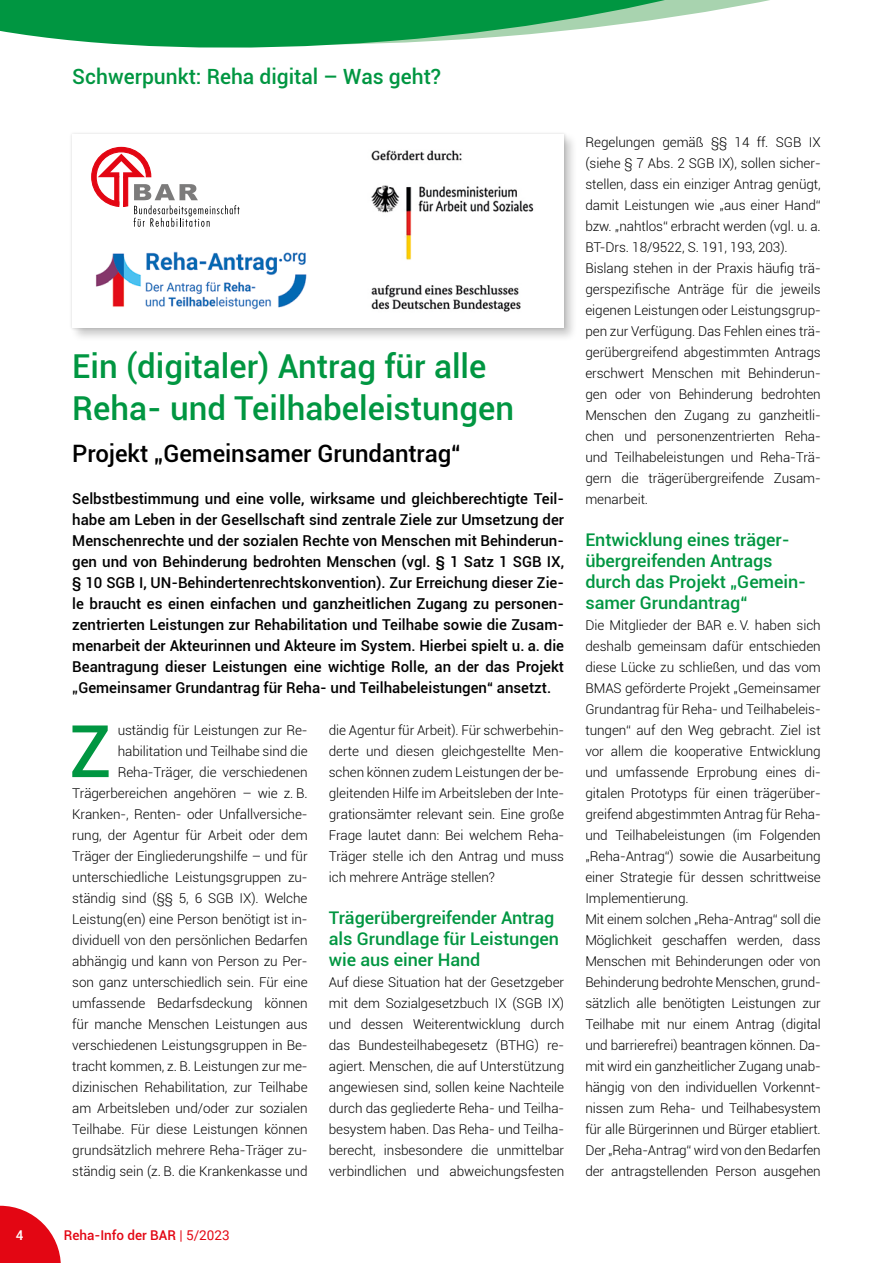
<style>
.page{position:relative;width:893px;height:1263px;background:#fff}
.page>*{position:absolute;margin:0;border:0;box-sizing:border-box;transform-origin:0 0}
.Initial_Body{font:500 72.6px "Roboto";color:#009641}
.Headline{font:500 33px/42px "Roboto";color:#009641}
.Subhead{font:500 24px "Roboto";letter-spacing:-.005em;color:#000}
.Rubrikentitel{font:500 21px "Roboto";color:#009641}
.Fließtext_9_pt_Block{font:500 17.55px/21px "Roboto";letter-spacing:-.005em;color:#009641}
.Vorspann{font:500 15px/21px "Roboto";color:#000;text-align:justify}
.Fließtext_9_pt_Block-2{font:300 13.5px/21px "Roboto";letter-spacing:-.005em;color:#000;text-align:justify}
.Initial_Body-2{font:300 13.5px/21px "Roboto";letter-spacing:-.005em;color:#000;text-align:right}
.t1{font:500 13.5px "Roboto";color:#e30613}
.t2{font:500 13.5px "Roboto";color:#fff}
.s1{font-weight:400}
</style>
<div class="page">
<svg style="left:0;top:1206px;width:61px;height:57px"></svg>
<div style="left:70px;top:132px;width:508px;height:210px;background:#000;opacity:.21"></div>
<div style="left:69px;top:131px;width:499px;height:200px;background:#000;opacity:.15"></div>
<div style="left:72px;top:135px;width:492px;height:193px;background:#fff"></div>
<img style="left:96px;top:251px;width:211px;height:59px">
<img style="left:371px;top:150px;width:163px;height:162px">
<svg style="left:91px;top:147px;width:149px;height:80px"></svg>
<svg style="left:0;top:0;width:770px;height:48px;fill:#009641"></svg>
<h1 class="Rubrikentitel" style="left:72px;top:62px;width:370px">Schwerpunkt: Reha digital – Was geht?</h1>
<h3 class="Headline" style="left:72px;top:344px;width:443px">Ein (digitaler) Antrag für alle<br>Reha- und Teilhabeleistungen</h3>
<h2 class="Subhead" style="left:72px;top:437px;width:390px">Projekt „Gemeinsamer Grundantrag“</h2>
<p class="Vorspann" style="left:72px;top:488px;width:493px">Selbstbestimmung und eine volle, wirksame und gleichberechtigte Teil&shy;habe am Leben in der Gesellschaft sind zentrale Ziele zur Umsetzung der Menschenrechte und der sozialen Rechte von Menschen mit Behinderun&shy;gen und von Behinderung bedrohten Menschen (vgl. § 1 Satz 1 SGB IX, § 10 SGB I, UN-Behindertenrechtskonvention). Zur Erreichung dieser Zie&shy;le braucht es einen einfachen und ganzheitlichen Zugang zu personen&shy;zentrierten Leistungen zur Rehabilitation und Teilhabe sowie die Zusam&shy;menarbeit der Akteurinnen und Akteure im System. Hierbei spielt u. a. die Beantragung dieser Leistungen eine wichtige Rolle, an der das Projekt „Gemeinsamer Grundantrag für Reha- und Teilhabeleistungen“ ansetzt.</p>
<p class="Initial_Body-2" style="left:72px;top:719px;width:237px">uständig für Leistungen zur Re&shy;habilitation und Teilhabe sind die Reha-Träger, die verschiedenen Trägerbereichen angehören – wie z. B.<br>Kranken-, Renten- oder Unfallversiche&shy;rung, der Agentur für Arbeit oder dem Träger der Eingliederungshilfe – und für unterschiedliche Leistungsgruppen zu&shy;ständig sind (§§ 5, 6 SGB IX). Welche Leistung(en) eine Person benötigt ist in&shy;dividuell von den persönlichen Bedarfen abhängig und kann von Person zu Per&shy;son ganz unterschiedlich sein. Für eine umfassende Bedarfsdeckung können für manche Menschen Leistungen aus verschiedenen Leistungsgruppen in Be&shy;tracht kommen, z. B. Leistungen zur me&shy;dizinischen Rehabilitation, zur Teilhabe am Arbeitsleben und/oder zur sozialen Teilhabe. Für diese Leistungen können grundsätzlich mehrere Reha-Träger zu&shy;ständig sein (z. B. die Krankenkasse und</p>
<p class="Initial_Body-2" style="left:329px;top:719px;width:237px;text-align:justify">die Agentur für Arbeit). Für schwerbehin&shy;derte und diesen gleichgestellte Men&shy;schen können zudem Leistungen der be&shy;gleitenden Hilfe im Arbeitsleben der Inte&shy;grationsämter relevant sein. Eine große Frage lautet dann: Bei welchem Reha-Träger stelle ich den Antrag und muss ich mehrere Anträge stellen?</p>
<p class="Initial_Body" style="left:69px;top:700px;width:44px">Z</p>
<p class="Fließtext_9_pt_Block" style="left:329px;top:907px;width:232px">Trägerübergreifender Antrag als Grundlage für Leistungen wie aus einer Hand</p>
<p class="Fließtext_9_pt_Block-2" style="left:329px;top:971px;width:237px">Auf diese Situation hat der Gesetzgeber mit dem Sozialgesetzbuch IX (SGB IX) und dessen Weiterentwicklung durch das Bundesteilhabegesetz (BTHG) re&shy;agiert. Menschen, die auf Unterstützung angewiesen sind, sollen keine Nachteile durch das gegliederte Reha- und Teilha&shy;besystem haben. Das Reha- und Teilha&shy;berecht, insbesondere die unmittelbar verbindlichen und abweichungsfesten</p>
<p class="t2" style="left:16px;top:1225px;width:9px">4</p>
<p class="t1" style="left:64px;top:1225px;width:167px">Reha-Info der BAR <span class="s1">| 5/2023</span></p>
<p class="Fließtext_9_pt_Block-2" style="left:585px;top:131px;width:237px">Regelungen gemäß §§ 14 ff. SGB IX (siehe § 7 Abs. 2 SGB IX), sollen sicher&shy;stellen, dass ein einziger Antrag genügt, damit Leistungen wie „aus einer Hand“ bzw. „nahtlos“ erbracht werden (vgl. u. a.<br>BT-Drs. 18/9522, S. 191, 193, 203).</p>
<p class="Fließtext_9_pt_Block-2" style="left:585px;top:257px;width:237px">Bislang stehen in der Praxis häufig trä&shy;gerspezifische Anträge für die jeweils eigenen Leistungen oder Leistungsgrup&shy;pen zur Verfügung. Das Fehlen eines trä&shy;gerübergreifend abgestimmten Antrags erschwert Menschen mit Behinderun&shy;gen oder von Behinderung bedrohten Menschen den Zugang zu ganzheitli&shy;chen und personenzentrierten Reha&shy;und Teilhabeleistungen und Reha-Trä&shy;gern die trägerübergreifende Zusam&shy;menarbeit.</p>
<p class="Fließtext_9_pt_Block" style="left:585px;top:529px;width:222px">Entwicklung eines träger&shy;übergreifenden Antrags durch das Projekt „Gemein&shy;samer Grundantrag“</p>
<p class="Fließtext_9_pt_Block-2" style="left:585px;top:614px;width:237px">Die Mitglieder der BAR e. V. haben sich deshalb gemeinsam dafür entschieden diese Lücke zu schließen, und das vom BMAS geförderte Projekt „Gemeinsamer Grundantrag für Reha- und Teilhabeleis&shy;tungen“ auf den Weg gebracht. Ziel ist vor allem die kooperative Entwicklung und umfassende Erprobung eines di&shy;gitalen Prototyps für einen trägerüber&shy;greifend abgestimmten Antrag für Reha&shy;und Teilhabeleistungen (im Folgenden „Reha-Antrag“) sowie die Ausarbeitung einer Strategie für dessen schrittweise Implementierung.</p>
<p class="Fließtext_9_pt_Block-2" style="left:585px;top:908px;width:237px">Mit einem solchen „Reha-Antrag“ soll die Möglichkeit geschaffen werden, dass Menschen mit Behinderungen oder von Behinderung bedrohte Menschen, grund&shy;sätzlich alle benötigten Leistungen zur Teilhabe mit nur einem Antrag (digital und barrierefrei) beantragen können. Da&shy;mit wird ein ganzheitlicher Zugang unab&shy;hängig von den individuellen Vorkennt&shy;nissen zum Reha- und Teilhabesystem für alle Bürgerinnen und Bürger etabliert.<br>Der „Reha-Antrag“ wird von den Bedarfen der antragstellenden Person ausgehen</p>
</div>
